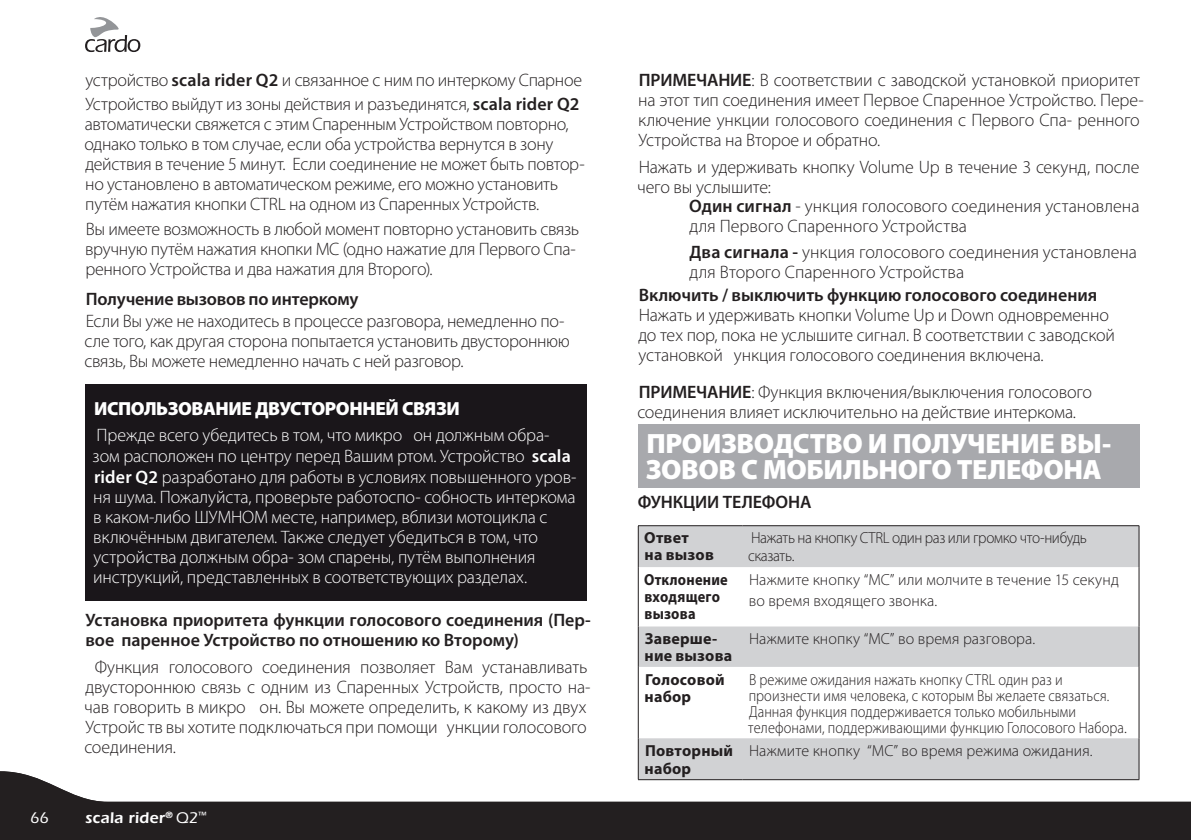
<style>
.page{position:relative;width:1191px;height:840px;background:#fff}
.page>*{position:absolute;margin:0;border:0;box-sizing:border-box;transform-origin:0 0}
.PRIMARY_Body_Text{font:900 28px/26px "Myriad Pro";letter-spacing:-.015em;color:#fff}
.PRIMARY_Body_Text-2{font:900 19px "Myriad Pro";letter-spacing:-.02em;color:#fff}
.PRIMARY_Body_Text-3{font:300 18px/20px "Myriad Pro";letter-spacing:-.01em;color:#231f20}
.Intented_Regular_Bod{font:300 18px/20px "Myriad Pro";letter-spacing:-.02em;color:#231f20}
.PRIMARY_Body_Text-4{font:300 18px/20.2px "Myriad Pro";letter-spacing:-.01em;color:#fff}
.Indented_Body_Text{font:300 18px/20px "Myriad Pro";color:#231f20}
.Intented_Regular_Bod-2{font:600 18px/20px "Myriad Pro";letter-spacing:-.005em;color:#231f20}
.PRIMARY_Body_Text-5{font:600 18px "Myriad Pro";letter-spacing:-.005em;color:#231f20}
.As_in_French{font:300 16px/16px "Myriad Pro";letter-spacing:.005em;color:#231f20;scale:.9 1}
.As_in_French-2{font:300 16px/21px "Myriad Pro";letter-spacing:.005em;color:#231f20}
.Intented_Regular_Bod-3{font:700 16px/17px "Myriad Pro";letter-spacing:.015em;color:#231f20}
.As_in_French-3{font:300 16px/18px "Myriad Pro";letter-spacing:-.025em;color:#231f20;scale:.95 1}
.Intented_Regular_Bod-4{font:700 16px/17px "Myriad Pro";letter-spacing:.015em;color:#231f20;scale:.9 1}
.t1{font:600 16px "Itc Eras";letter-spacing:.01em;color:#fff}
.t2{font:500 16px "Itc Eras";color:#fff}
.s1{font-weight:600}
.s2{font-weight:500}
</style>
<div class="page">
<svg style="left:85px;top:17px;width:55px;height:35px"></svg>
<svg style="left:0;top:770px;width:1190px;height:69px;fill:#231f20"></svg>
<svg style="left:1190px;top:801px;width:1px;height:38px"></svg>
<div style="left:85px;top:384px;width:502px;height:215px;background:#1a161a"></div>
<div style="left:638px;top:424px;width:502px;height:63px;background:#a8a9ad"></div>
<svg style="left:639px;top:526px;width:499px;height:252px"></svg>
<hr style="left:638px;top:626px;width:1px;height:40px;background:#231f20">
<hr style="left:1138px;top:626px;width:1px;height:40px;background:#231f20">
<hr style="left:638px;top:737px;width:1px;height:42px;background:#231f20">
<hr style="left:1138px;top:737px;width:1px;height:42px;background:#231f20">
<hr style="left:638px;top:778px;width:104px;height:1px;background:#231f20">
<hr style="left:742px;top:778px;width:397px;height:1px;background:#231f20">
<hr style="left:638px;top:525px;width:104px;height:1px;background:#231f20">
<hr style="left:638px;top:525px;width:1px;height:41px;background:#231f20">
<hr style="left:742px;top:525px;width:397px;height:1px;background:#231f20">
<hr style="left:1138px;top:525px;width:1px;height:41px;background:#231f20">
<hr style="left:638px;top:566px;width:1px;height:60px;background:#231f20">
<hr style="left:1138px;top:566px;width:1px;height:60px;background:#231f20">
<hr style="left:638px;top:666px;width:1px;height:71px;background:#231f20">
<hr style="left:1138px;top:666px;width:1px;height:71px;background:#231f20">
<p class="Intented_Regular_Bod" style="left:85px;top:67px;width:498px;line-height:24px">устройство <span class="s1">scala rider Q2</span> и связанное с ним по интеркому Спарное<br>Устройство выйдут из зоны действия и разъединятся, <span class="s1">scala rider Q2</span></p>
<p class="Intented_Regular_Bod" style="left:84px;top:113px;width:502px">автоматически свяжется с этим Спаренным Устройством повторно, однако только в том случае, если оба устройства вернутся в зону действия в течение 5 минут. Если соединение не может быть повтор&shy;но установлено в автоматическом режиме, его можно установить путём нажатия кнопки CTRL на одном из Спаренных Устройств.</p>
<p class="Intented_Regular_Bod" style="left:85px;top:219px;width:495px">Вы имеете возможность в любой момент повторно установить связь вручную путём нажатия кнопки МС (одно нажатие для Первого Спа&shy;ренного Устройства и два нажатия для Второго).</p>
<p class="Intented_Regular_Bod-2" style="left:86px;top:288px;width:274px">Получение вызовов по интеркому</p>
<p class="Intented_Regular_Bod" style="left:84px;top:310px;width:487px">Если Вы уже не находитесь в процессе разговора, немедленно по&shy;сле того, как другая сторона попытается установить двустороннюю связь, Вы можете немедленно начать с ней разговор.</p>
<p class="PRIMARY_Body_Text-2" style="left:94px;top:396px;width:367px">ИСПОЛЬЗОВАНИЕ ДВУСТОРОННЕЙ СВЯЗИ</p>
<p class="PRIMARY_Body_Text-4" style="left:93px;top:424px;width:485px">Прежде всего убедитесь в том, что микро он должным обра&shy;зом расположен по центру перед Вашим ртом. Устройство <span class="s1">scala rider Q2</span> разработано для работы в условиях повышенного уров&shy;ня шума. Пожалуйста, проверьте работоспо- собность интеркома в каком-либо ШУМНОМ месте, например, вблизи мотоцикла с включённым двигателем. Также следует убедиться в том, что устройства должным обра- зом спарены, путём выполнения инструкций, представленных в соответствующих разделах.</p>
<p class="Intented_Regular_Bod-2" style="left:85px;top:609px;width:507px">Установка приоритета функции голосового соединения (Пер&shy;вое паренное Устройство по отношению ко Второму)</p>
<p class="PRIMARY_Body_Text-3" style="left:84px;top:656px;width:508px;text-indent:10px">Функция голосового соединения позволяет Вам устанавливать двустороннюю связь с одним из Спаренных Устройств, просто на&shy;чав говорить в микро он. Вы можете определить, к какому из двух Устройс тв вы хотите подключаться при помощи ункции голосового соединения.</p>
<p class="t2" style="left:30px;top:808px;width:20px">66</p>
<p class="t1" style="left:85px;top:808px;width:123px">scala rider<sup>®</sup> <span class="s2">Q2</span><sup>™</sup></p>
<p class="t2" style="left:176px;top:808px;width:23px">FM</p>
<p class="PRIMARY_Body_Text-3" style="left:638px;top:69px;width:507px"><span class="s1">ПРИМЕЧАНИЕ</span>: В соответствии с заводской установкой приоритет на этот тип соединения имеет Первое Спаренное Устройство. Пере&shy;ключение ункции голосового соединения с Первого Спа- ренного Устройства на Второе и обратно.</p>
<p class="PRIMARY_Body_Text-3" style="left:637px;top:156px;width:504px">Нажать и удерживать кнопку Volume Up в течение 3 секунд, после чего вы услышите:</p>
<p class="Indented_Body_Text" style="left:689px;top:196px;width:452px"><span class="s1">Один сигнал</span> - ункция голосового соединения установлена для Первого Спаренного Устройства</p>
<p class="Indented_Body_Text" style="left:689px;top:242px;width:449px"><span class="s1">Два сигнала -</span> ункция голосового соединения установлена для Второго Спаренного Устройства</p>
<p class="PRIMARY_Body_Text-3" style="left:638px;top:285px;width:478px"><span class="s1">Включить / выключить функцию голосового соединения </span>Нажать и удерживать кнопки Volume Up и Down одновременно до тех пор, пока не услышите сигнал. В соответствии с заводской установкой ункция голосового соединения включена.</p>
<p class="PRIMARY_Body_Text-3" style="left:637px;top:382px;width:456px"><span class="s1">ПРИМЕЧАНИЕ</span>: Функция включения/выключения голосового соединения влияет исключительно на действие интеркома.</p>
<p class="PRIMARY_Body_Text" style="left:646px;top:429px;width:467px">ПРОИЗВОДСTВО И ПОЛУЧЕНИЕ ВЫ-<br>ЗОВОВ С МОБИЛЬНОГО TЕЛЕФОНA</p>
<p class="PRIMARY_Body_Text-5" style="left:638px;top:490px;width:175px">ФУНКЦИИ ТЕЛЕФОНА</p>
<p class="Intented_Regular_Bod-3" style="left:644px;top:528px;width:71px">Ответ<br>на вызов</p>
<p class="As_in_French-3" style="left:748px;top:528px;width:358px">Нажать на кнопку CTRL один раз или громко что-нибудь сказать.</p>
<p class="Intented_Regular_Bod-4" style="left:644px;top:570px;width:94px">Отклонение входящего вызова</p>
<p class="As_in_French-2" style="left:748px;top:568px;width:372px">Нажмите кнопку “МС” или молчите в течение 15 секунд во время входящего звонка.</p>
<p class="Intented_Regular_Bod-3" style="left:644px;top:629px;width:89px">Заверше&shy;ние вызова</p>
<p class="As_in_French-2" style="left:749px;top:627px;width:287px">Нажмите кнопку “МС” во время разговора.</p>
<p class="Intented_Regular_Bod-3" style="left:644px;top:669px;width:82px">Голосовой набор</p>
<p class="As_in_French" style="left:748px;top:670px;width:422px">В режиме ожидания нажать кнопку CTRL один раз и произнести имя человека, с которым Вы желаете связаться.<br>Данная функция поддерживается только мобильными телефонами, поддерживающими функцию Голосового Набора.</p>
<p class="Intented_Regular_Bod-3" style="left:644px;top:740px;width:90px;line-height:18px">Повторный набор</p>
<p class="As_in_French-2" style="left:749px;top:739px;width:345px">Нажмите кнопку “МС” во время режима ожидания.</p>
</div>
